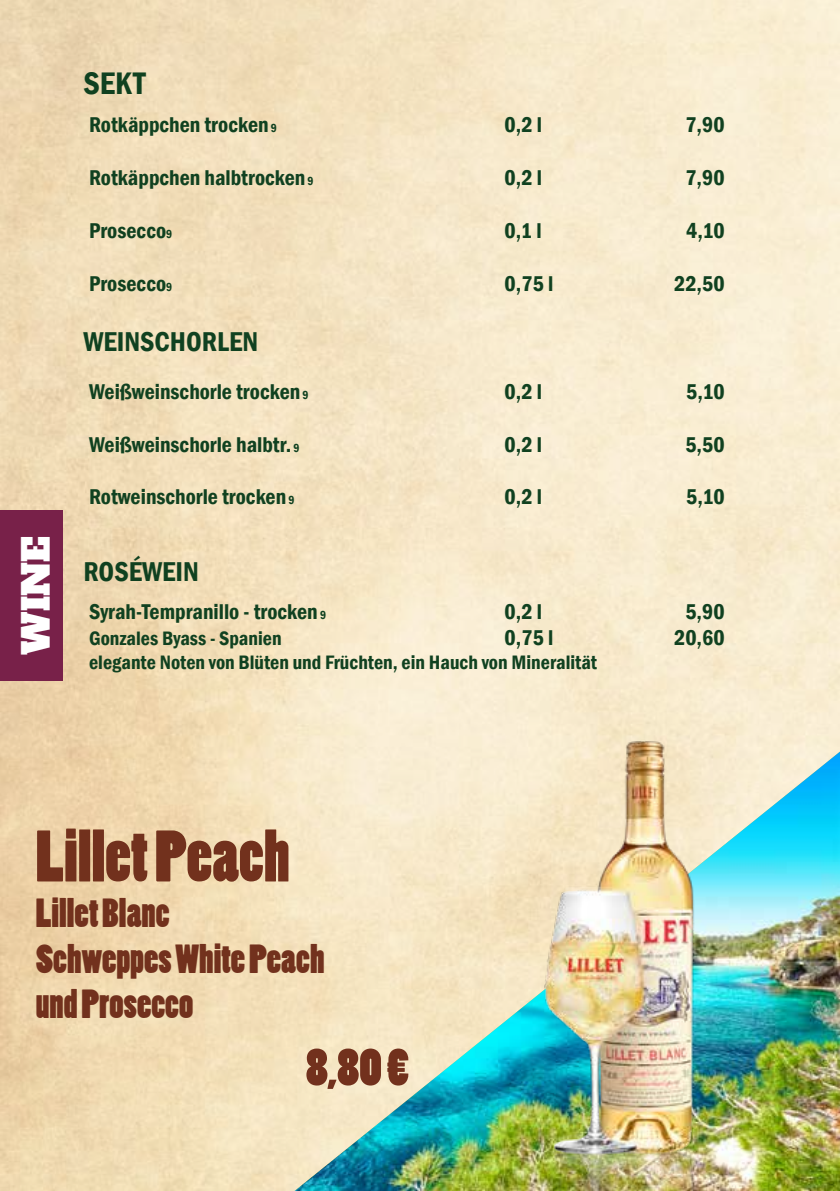
<style>
.page{position:relative;width:840px;height:1191px;background:#fff}
.page>*{position:absolute;margin:0;border:0;box-sizing:border-box;transform-origin:0 0}
.t1{font:68px "Poplar Std";color:#72311d}
.t2{font:50px "Poplar Std";color:#72311d}
.t3{font:38px/45.6px "Poplar Std";color:#72311d}
.t4{font:36px "Alfa Slab One";color:#fff}
.t5{font:600 condensed 32px "Franklin Gothic";color:#104120}
.t6{font:600 condensed 28px "Franklin Gothic";color:#104120}
.t7{font:600 condensed 22px "Franklin Gothic";color:#104120}
.t8{font:600 condensed 20px "Franklin Gothic";color:#104120}
.s1{font-size:12px}
</style>
<div class="page">
<img style="left:0;top:0;width:839px;height:1191px">
<div style="left:0;top:510px;width:62px;height:170px;background:#782149"></div>
<img style="left:294px;top:751px;width:545px;height:440px">
<img style="left:485px;top:734px;width:245px;height:457px">
<h3 class="t4" style="left:5px;top:654px;width:120px;rotate:-90deg">WINE</h3>
<h3 class="t5" style="left:83px;top:62px;width:64px">SEKT</h3>
<p class="t7" style="left:89px;top:110px;width:189px">Rotkäppchen trocken <span class="s1">9</span></p>
<p class="t7" style="left:504px;top:110px;width:39px">0,2 l</p>
<p class="t7" style="left:685px;top:110px;width:41px">7,90</p>
<p class="t7" style="left:89px;top:163px;width:226px">Rotkäppchen halbtrocken <span class="s1">9</span></p>
<p class="t7" style="left:504px;top:163px;width:39px">0,2 l</p>
<p class="t7" style="left:685px;top:163px;width:41px">7,90</p>
<p class="t7" style="left:89px;top:216px;width:85px">Prosecco<span class="s1">9</span></p>
<p class="t7" style="left:504px;top:216px;width:38px">0,1 l</p>
<p class="t7" style="left:685px;top:216px;width:40px">4,10</p>
<p class="t7" style="left:89px;top:269px;width:85px">Prosecco<span class="s1">9</span></p>
<p class="t7" style="left:504px;top:269px;width:50px">0,75 l</p>
<p class="t7" style="left:673px;top:269px;width:52px">22,50</p>
<p class="t6" style="left:83px;top:322px;width:176px">WEINSCHORLEN</p>
<p class="t7" style="left:89px;top:377px;width:221px">Weißweinschorle trocken <span class="s1">9</span></p>
<p class="t7" style="left:504px;top:377px;width:39px">0,2 l</p>
<p class="t7" style="left:685px;top:377px;width:40px">5,10</p>
<p class="t7" style="left:89px;top:429px;width:212px">Weißweinschorle halbtr. <span class="s1">9</span></p>
<p class="t7" style="left:504px;top:429px;width:39px">0,2 l</p>
<p class="t7" style="left:685px;top:429px;width:41px">5,50</p>
<p class="t7" style="left:89px;top:482px;width:207px">Rotweinschorle trocken <span class="s1">9</span></p>
<p class="t7" style="left:504px;top:482px;width:39px">0,2 l</p>
<p class="t7" style="left:685px;top:482px;width:40px">5,10</p>
<p class="t6" style="left:83px;top:553px;width:117px">ROSÉWEIN</p>
<p class="t7" style="left:89px;top:597px;width:238px">Syrah-Tempranillo - trocken <span class="s1">9</span></p>
<p class="t7" style="left:504px;top:597px;width:39px">0,2 l</p>
<p class="t7" style="left:685px;top:597px;width:41px">5,90</p>
<p class="t8" style="left:89px;top:625px;width:194px">Gonzales Byass - Spanien</p>
<p class="t7" style="left:504px;top:623px;width:50px">0,75 l</p>
<p class="t7" style="left:673px;top:623px;width:52px">20,60</p>
<p class="t8" style="left:89px;top:649px;width:509px">elegante Noten von Blüten und Früchten, ein Hauch von Mineralität</p>
<h1 class="t1" style="left:36px;top:819px;width:255px">Lillet Peach</h1>
<h3 class="t3" style="left:36px;top:892px;width:290px">Lillet Blanc<br>Schweppes White Peach und Prosecco</h3>
<h2 class="t2" style="left:305px;top:1039px;width:107px">8,80 €</h2>
</div>
